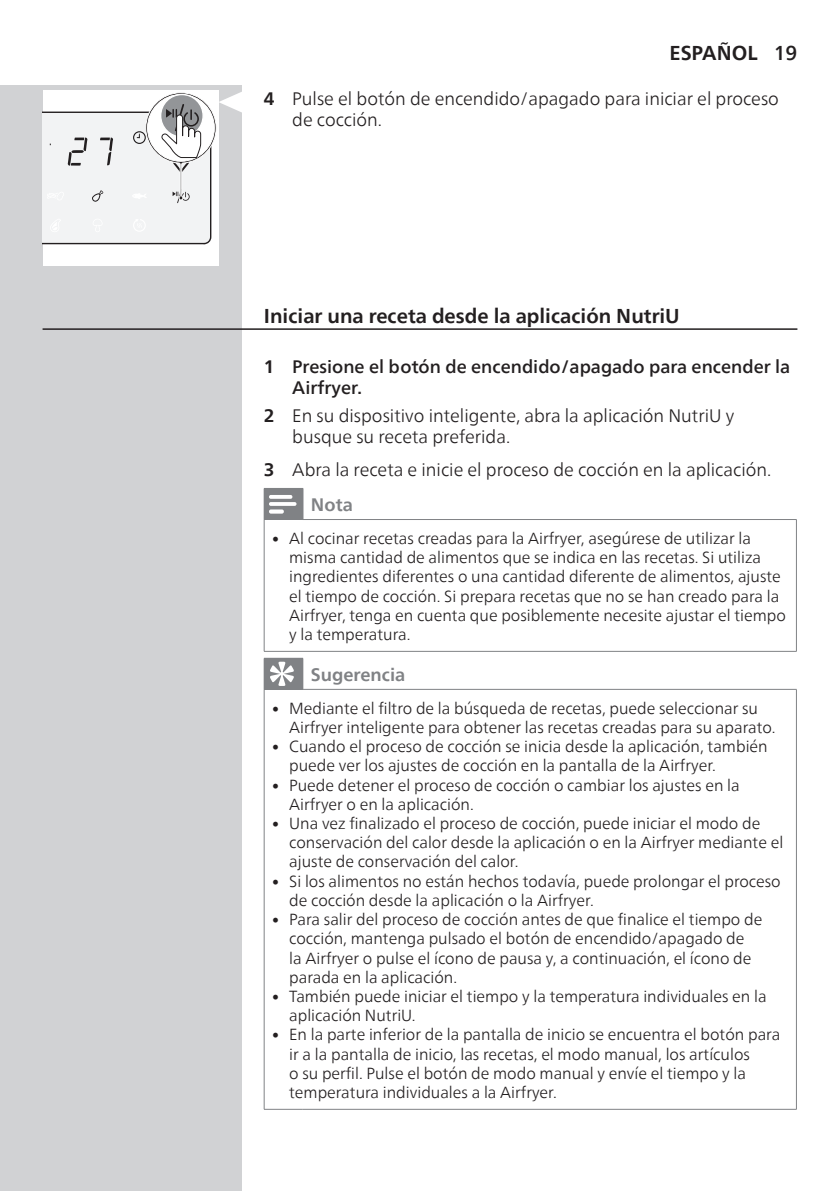
<style>
.page{position:relative;width:840px;height:1191px;background:#fff}
.page>*{position:absolute;margin:0;border:0;box-sizing:border-box;transform-origin:0 0}
.t1{font:700 20px "Neue Frutiger World";color:#231f20}
.t2{font:300 18px/21.6px "Neue Frutiger World";color:#231f20}
.t3{font:500 18px/21.6px "Neue Frutiger World";color:#231f20}
.t4{font:700 18px "Neue Frutiger World";color:#808285}
.t5{font:300 16px/19.2px "Neue Frutiger World";color:#231f20}
.s1{font-weight:500}
.s2{font-weight:700}
.s3{font-weight:700;color:#808285}
.s4{font-size:14.2px}
</style>
<div class="page">
<div style="left:0;top:85px;width:241px;height:1106px;background:#d1d2d4"></div>
<hr style="left:43px;top:328px;width:754px;height:2px;background:#231f20">
<div style="left:264px;top:488px;width:39px;height:31px;background:#808285"></div>
<hr style="left:795px;top:520px;width:1px;height:131px;background:#808285">
<hr style="left:264px;top:519px;width:1px;height:132px;background:#808285">
<hr style="left:264px;top:651px;width:39px;height:1px;background:#808285">
<hr style="left:303px;top:651px;width:493px;height:1px;background:#808285">
<hr style="left:302px;top:519px;width:494px;height:1px;background:#808285">
<svg style="left:269px;top:495px;width:27px;height:18px"></svg>
<div style="left:264px;top:658px;width:39px;height:31px;background:#808285"></div>
<hr style="left:795px;top:689px;width:1px;height:420px;background:#808285">
<hr style="left:264px;top:689px;width:1px;height:420px;background:#808285">
<hr style="left:264px;top:1109px;width:39px;height:1px;background:#808285">
<hr style="left:303px;top:1109px;width:493px;height:1px;background:#808285">
<hr style="left:302px;top:689px;width:494px;height:1px;background:#808285">
<svg style="left:270px;top:661px;width:23px;height:25px"></svg>
<div style="left:43px;top:90px;width:175px;height:176px;background:#fff"></div>
<svg style="left:43px;top:91px;width:199px;height:153px"></svg>
<p class="t1" style="left:669px;top:35px;width:129px">ESPAÑOL <span class="s1">19</span></p>
<p class="t2" style="left:292px;top:88px;width:488px;text-indent:-28px"><span class="s2">4</span> Pulse el botón de encendido/apagado para iniciar el proceso de cocción.</p>
<p class="t1" style="left:264px;top:298px;width:417px">Iniciar una receta desde la aplicación NutriU</p>
<p class="t3" style="left:292px;top:355px;width:499px;text-indent:-28px"><span class="s2">1</span> Presione el botón de encendido/apagado para encender la<br>Airfryer.</p>
<p class="t2" style="left:292px;top:404px;width:443px;text-indent:-28px"><span class="s2">2</span> En su dispositivo inteligente, abra la aplicación NutriU y busque su receta preferida.</p>
<p class="t2" style="left:311px;top:452px;width:461px;line-height:34.8px;text-indent:-47px"><span class="s2">3</span> Abra la receta e inicie el proceso de cocción en la aplicación.<br><span class="s3">Nota</span></p>
<p class="t5" style="left:289px;top:529px;width:498px;text-indent:-17px"><span class="s4">•</span> Al cocinar recetas creadas para la Airfryer, asegúrese de utilizar la misma cantidad de alimentos que se indica en las recetas. Si utiliza ingredientes diferentes o una cantidad diferente de alimentos, ajuste el tiempo de cocción. Si prepara recetas que no se han creado para la Airfryer, tenga en cuenta que posiblemente necesite ajustar el tiempo y la temperatura.</p>
<p class="t4" style="left:311px;top:658px;width:96px">Sugerencia</p>
<p class="t5" style="left:289px;top:698px;width:487px;text-indent:-17px"><span class="s4">•</span> Mediante el filtro de la búsqueda de recetas, puede seleccionar su<br>Airfryer inteligente para obtener las recetas creadas para su aparato.</p>
<p class="t5" style="left:289px;top:737px;width:479px;text-indent:-17px"><span class="s4">•</span> Cuando el proceso de cocción se inicia desde la aplicación, también puede ver los ajustes de cocción en la pantalla de la Airfryer.</p>
<p class="t5" style="left:289px;top:775px;width:452px;text-indent:-17px"><span class="s4">•</span> Puede detener el proceso de cocción o cambiar los ajustes en la<br>Airfryer o en la aplicación.</p>
<p class="t5" style="left:289px;top:814px;width:495px;text-indent:-17px"><span class="s4">•</span> Una vez finalizado el proceso de cocción, puede iniciar el modo de conservación del calor desde la aplicación o en la Airfryer mediante el ajuste de conservación del calor.</p>
<p class="t5" style="left:289px;top:871px;width:493px;text-indent:-17px"><span class="s4">•</span> Si los alimentos no están hechos todavía, puede prolongar el proceso de cocción desde la aplicación o la Airfryer.</p>
<p class="t5" style="left:289px;top:910px;width:474px;text-indent:-17px"><span class="s4">•</span> Para salir del proceso de cocción antes de que finalice el tiempo de cocción, mantenga pulsado el botón de encendido/apagado de<br>la Airfryer o pulse el ícono de pausa y, a continuación, el ícono de parada en la aplicación.</p>
<p class="t5" style="left:289px;top:986px;width:478px;text-indent:-17px"><span class="s4">•</span> También puede iniciar el tiempo y la temperatura individuales en la aplicación NutriU.</p>
<p class="t5" style="left:289px;top:1025px;width:492px;text-indent:-17px"><span class="s4">•</span> En la parte inferior de la pantalla de inicio se encuentra el botón para ir a la pantalla de inicio, las recetas, el modo manual, los artículos<br>o su perfil. Pulse el botón de modo manual y envíe el tiempo y la temperatura individuales a la Airfryer.</p>
</div>
